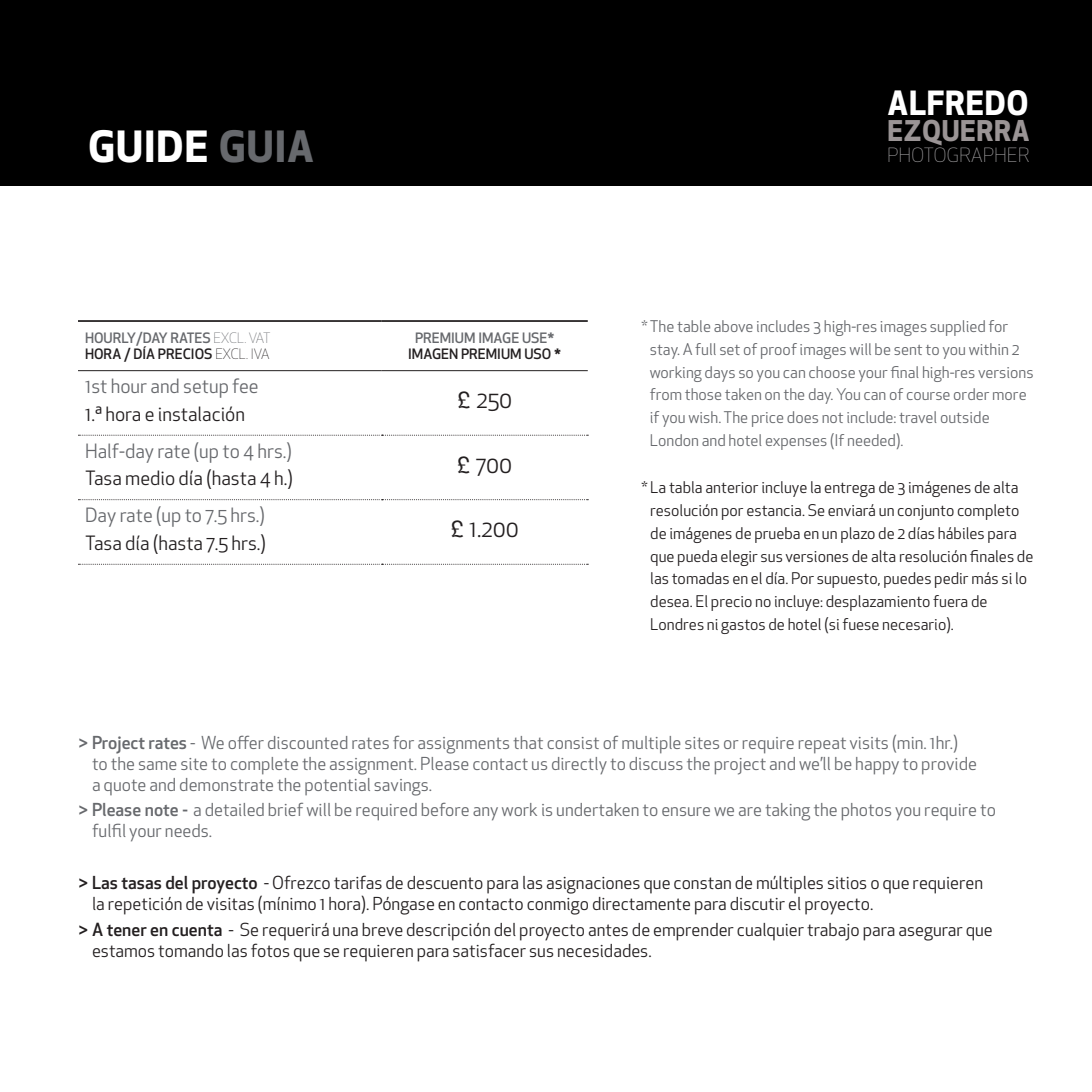
<style>
.page{position:relative;width:1092px;height:1092px;background:#fff}
.page>*{position:absolute;margin:0;border:0;box-sizing:border-box;transform-origin:0 0}
.t1{font:700 42px "Apex New";letter-spacing:.025em;color:#fff}
.t2{font:700 32.55px "Apex New";letter-spacing:.025em;color:#fff}
.t3{font:700 28px "Apex New";letter-spacing:.025em;color:#9a9495}
.t4{font:22.75px "Apex New";color:#231f20}
.t5{font:19.25px "Apex New";color:#231f20}
.t6{font:19.25px "Apex New";color:#67696d}
.t7{font:300 19.25px "Apex New";letter-spacing:.025em;color:#a7a5a7}
.t8{font:17.5px/21px "Apex New";color:#67696d}
.t9{font:17.5px/21px "Apex New";color:#231f20}
.t10{font:15.75px/22.8px "Apex New";color:#231f20}
.t11{font:15.75px/22.8px "Apex New";color:#67696d}
.t12{font:500 14px/15.8px "Apex New";color:#231f20;text-align:center}
.t13{font:500 14px "Apex New";color:#67696d}
.s1{color:#67696d}
.s2{font-weight:300}
.s3{font-family:"Helvetica Neue LT Pro"}
.s4{font-weight:500}
</style>
<div class="page">
<div style="left:0;top:0;width:1091px;height:186px;background:#000"></div>
<svg style="left:78px;top:563px;width:510px;height:1px"></svg>
<hr style="left:78px;top:320px;width:304px;height:2px;background:#231f20">
<hr style="left:382px;top:320px;width:205px;height:2px;background:#231f20">
<svg style="left:78px;top:434px;width:510px;height:1px"></svg>
<svg style="left:78px;top:499px;width:510px;height:1px"></svg>
<hr style="left:78px;top:370px;width:304px;height:1px;background:#231f20">
<hr style="left:382px;top:370px;width:205px;height:1px;background:#231f20">
<p class="t1" style="left:88px;top:116px;width:227px">GUIDE <span class="s1">GUIA</span></p>
<p class="t13" style="left:85px;top:329px;width:187px">HOURLY/DAY RATES <span class="s2">EXCL. VAT</span></p>
<p class="t12" style="left:85px;top:346px;width:186px">HORA / DÍA PRECIOS <span class="s2">EXCL. IVA</span></p>
<p class="t6" style="left:85px;top:374px;width:175px">1st hour and setup fee</p>
<p class="t5" style="left:85px;top:401px;width:162px">1.ª hora e instalación</p>
<p class="t6" style="left:85px;top:438px;width:208px">Half-day rate (up to 4 hrs.)</p>
<p class="t5" style="left:85px;top:466px;width:209px">Tasa medio día (hasta 4 h.)</p>
<p class="t6" style="left:85px;top:503px;width:181px">Day rate (up to 7.5 hrs.)</p>
<p class="t5" style="left:85px;top:530px;width:182px">Tasa día (hasta 7.5 hrs.)</p>
<p class="t12" style="left:408px;top:330px;width:154px"><span class="s1">PREMIUM IMAGE USE*<br></span>IMAGEN PREMIUM USO *</p>
<p class="t4" style="left:457px;top:385px;width:56px"><span class="s3">£</span> 250</p>
<p class="t4" style="left:457px;top:450px;width:56px"><span class="s3">£</span> 700</p>
<p class="t4" style="left:450px;top:514px;width:70px"><span class="s3">£</span> 1.200</p>
<p class="t2" style="left:887px;top:80px;width:143px">ALFREDO</p>
<p class="t3" style="left:887px;top:110px;width:144px">EZQUERRA</p>
<p class="t7" style="left:887px;top:143px;width:143px">PHOTOGRAPHER</p>
<p class="t11" style="left:649px;top:315px;width:385px;text-indent:-8px">* The table above includes 3 high-res images supplied for stay. A full set of proof images will be sent to you within 2 working days so you can choose your final high-res versions from those taken on the day. You can of course order more if you wish. The price does not include: travel outside London and hotel expenses (If needed).</p>
<p class="t10" style="left:650px;top:476px;width:384px;text-indent:-8px">* La tabla anterior incluye la entrega de 3 imágenes de alta resolución por estancia. Se enviará un conjunto completo de imágenes de prueba en un plazo de 2 días hábiles para que pueda elegir sus versiones de alta resolución finales de las tomadas en el día. Por supuesto, puedes pedir más si lo desea. El precio no incluye: desplazamiento fuera de Londres ni gastos de hotel (si fuese necesario).</p>
<p class="t8" style="left:92px;top:731px;width:886px;text-indent:-14px"><span class="s4">&gt; Project rates</span> - We offer discounted rates for assignments that consist of multiple sites or require repeat visits (min. 1hr.) to the same site to complete the assignment. Please contact us directly to discuss the project and we’ll be happy to provide a quote and demonstrate the potential savings.</p>
<p class="t8" style="left:92px;top:798px;width:905px;text-indent:-14px"><span class="s4">&gt; Please note -</span> a detailed brief will be required before any work is undertaken to ensure we are taking the photos you require to fulfil your needs.</p>
<p class="t9" style="left:92px;top:871px;width:892px;text-indent:-14px"><span class="s4">&gt; Las tasas del proyecto</span> - Ofrezco tarifas de descuento para las asignaciones que constan de múltiples sitios o que requieren la repetición de visitas (mínimo 1 hora). Póngase en contacto conmigo directamente para discutir el proyecto.</p>
<p class="t9" style="left:92px;top:918px;width:902px;text-indent:-14px"><span class="s4">&gt; A tener en cuenta</span> - Se requerirá una breve descripción del proyecto antes de emprender cualquier trabajo para asegurar que estamos tomando las fotos que se requieren para satisfacer sus necesidades.</p>
</div>
